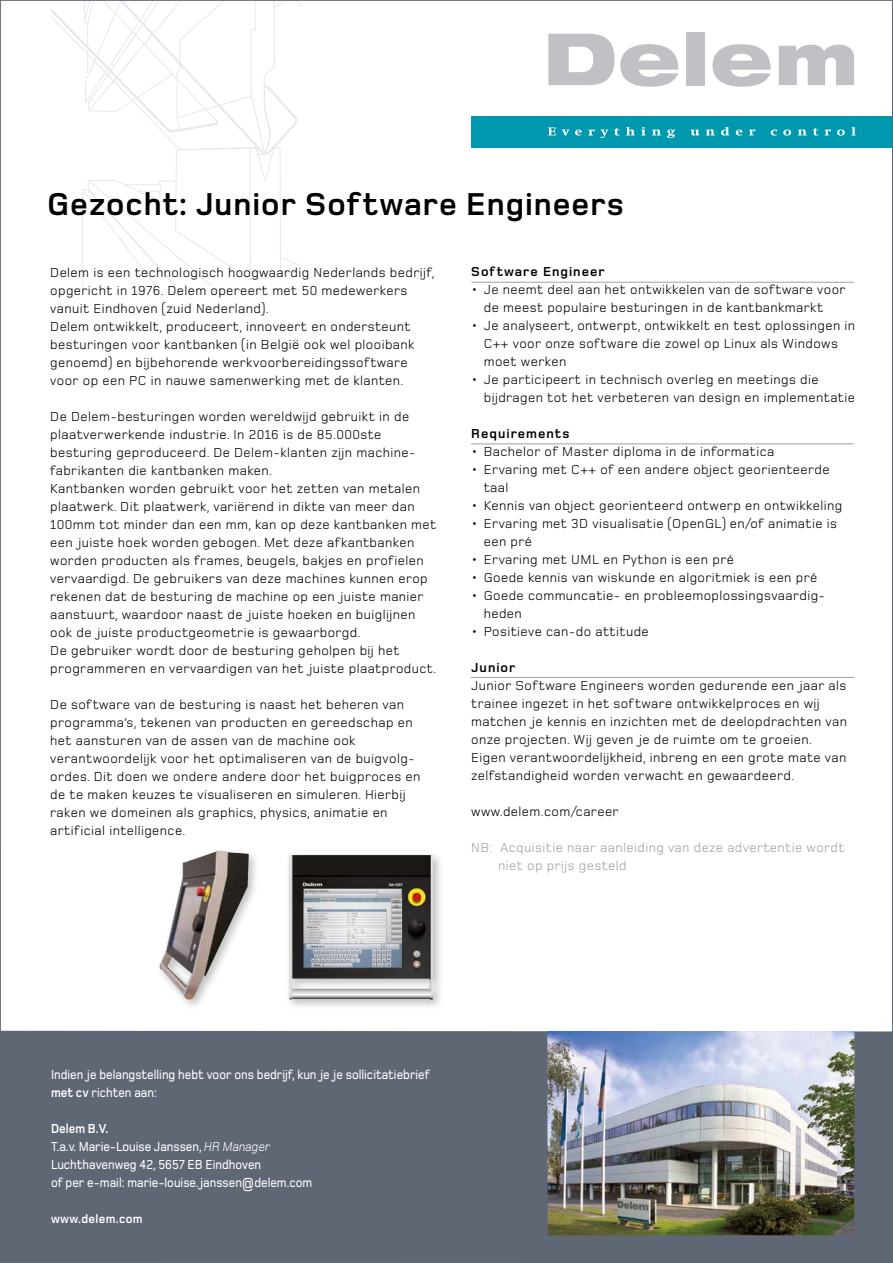
<style>
.page{position:relative;width:893px;height:1263px;background:#fff}
.page>*{position:absolute;margin:0;border:0;box-sizing:border-box;transform-origin:0 0}
.t1{font:700 32.7px "Foundry Monoline";letter-spacing:.03em;color:#010000}
.t2{font:13.5px/18px "Foundry Monoline";letter-spacing:.03em;color:#010000}
.t3{font:500 13.5px/18px "Foundry Monoline";color:#fff;scale:.9 1}
.t4{font:13.5px/18px "Foundry Monoline";letter-spacing:.03em;color:#a1a2a7}
.t5{font:700 13.5px "Foundry Monoline";letter-spacing:.075em;color:#010000}
.t6{font:700 12.75px "Foundry Monoline";letter-spacing:.03em;color:#fff;scale:.95 1}
.s1{font-weight:700}
.s2{font-weight:400;font-style:italic}
.s3{font-size:18px}
</style>
<div class="page">
<hr style="left:472px;top:282px;width:382px;height:1px;background:#a1a2a7">
<hr style="left:471px;top:443px;width:382px;height:1px;background:#a1a2a7">
<hr style="left:471px;top:677px;width:382px;height:1px;background:#a1a2a7">
<svg style="left:51px;top:2px;width:251px;height:283px"></svg>
<div style="left:2px;top:1031px;width:889px;height:230px;background:#5f6774"></div>
<div style="left:471px;top:117px;width:422px;height:31px;background:#0098ae"></div>
<img style="left:182px;top:850px;width:258px;height:157px">
<img style="left:159px;top:851px;width:57px;height:148px">
<img style="left:547px;top:1031px;width:307px;height:204px">
<svg style="left:548px;top:127px;width:8px;height:8px"></svg>
<svg style="left:562px;top:129px;width:20px;height:7px"></svg>
<svg style="left:588px;top:129px;width:20px;height:9px"></svg>
<svg style="left:614px;top:128px;width:6px;height:8px"></svg>
<svg style="left:626px;top:127px;width:9px;height:8px"></svg>
<svg style="left:641px;top:127px;width:5px;height:8px"></svg>
<svg style="left:652px;top:129px;width:9px;height:6px"></svg>
<svg style="left:667px;top:129px;width:8px;height:9px"></svg>
<svg style="left:690px;top:129px;width:9px;height:7px"></svg>
<svg style="left:706px;top:129px;width:9px;height:6px"></svg>
<svg style="left:721px;top:127px;width:8px;height:9px"></svg>
<svg style="left:736px;top:129px;width:6px;height:7px"></svg>
<svg style="left:749px;top:129px;width:6px;height:6px"></svg>
<svg style="left:771px;top:129px;width:6px;height:7px"></svg>
<svg style="left:783px;top:129px;width:8px;height:7px"></svg>
<svg style="left:798px;top:129px;width:9px;height:6px"></svg>
<svg style="left:813px;top:128px;width:5px;height:8px"></svg>
<svg style="left:824px;top:129px;width:7px;height:6px"></svg>
<svg style="left:837px;top:129px;width:8px;height:7px"></svg>
<svg style="left:851px;top:127px;width:5px;height:8px"></svg>
<svg style="left:548px;top:34px;width:66px;height:51px"></svg>
<svg style="left:620px;top:44px;width:59px;height:43px"></svg>
<div style="left:687px;top:32px;width:18px;height:53px;background:#c0c1c5"></div>
<svg style="left:712px;top:44px;width:59px;height:43px"></svg>
<svg style="left:779px;top:45px;width:75px;height:40px"></svg>
<h1 class="t1" style="left:47px;top:187px;width:578px">Gezocht: Junior Software Engineers</h1>
<p class="t2" style="left:50px;top:263px;width:386px">Delem is een technologisch hoogwaardig Nederlands bedrijf, opgericht in 1976. Delem opereert met 50 medewerkers vanuit Eindhoven (zuid Nederland).<br>Delem ontwikkelt, produceert, innoveert en ondersteunt besturingen voor kantbanken (in België ook wel plooibank genoemd) en bijbehorende werkvoorbereidingssoftware voor op een PC in nauwe samenwerking met de klanten.</p>
<p class="t2" style="left:50px;top:407px;width:388px">De Delem-besturingen worden wereldwijd gebruikt in de plaatverwerkende industrie. In 2016 is de 85.000ste besturing geproduceerd. De Delem-klanten zijn machine&shy;fabrikanten die kantbanken maken.<br>Kantbanken worden gebruikt voor het zetten van metalen plaatwerk. Dit plaatwerk, variërend in dikte van meer dan 100mm tot minder dan een mm, kan op deze kantbanken met een juiste hoek worden gebogen. Met deze afkantbanken worden producten als frames, beugels, bakjes en profielen vervaardigd. De gebruikers van deze machines kunnen erop rekenen dat de besturing de machine op een juiste manier aanstuurt, waardoor naast de juiste hoeken en buiglijnen ook de juiste productgeometrie is gewaarborgd.<br>De gebruiker wordt door de besturing geholpen bij het programmeren en vervaardigen van het juiste plaatproduct.</p>
<p class="t2" style="left:50px;top:695px;width:372px">De software van de besturing is naast het beheren van programma’s, tekenen van producten en gereedschap en het aansturen van de assen van de machine ook verantwoordelijk voor het optimaliseren van de buigvolg&shy;ordes. Dit doen we ondere andere door het buigproces en de te maken keuzes te visualiseren en simuleren. Hierbij raken we domeinen als graphics, physics, animatie en artificial intelligence.</p>
<p class="t5" style="left:471px;top:265px;width:135px">Software Engineer</p>
<p class="t2" style="left:484px;top:281px;width:363px;text-indent:-13px">• Je neemt deel aan het ontwikkelen van de software voor de meest populaire besturingen in de kantbankmarkt</p>
<p class="t2" style="left:484px;top:317px;width:373px;text-indent:-13px">• Je analyseert, ontwerpt, ontwikkelt en test oplossingen in<br>C++ voor onze software die zowel op Linux als Windows moet werken</p>
<p class="t2" style="left:484px;top:371px;width:373px;text-indent:-13px">• Je participeert in technisch overleg en meetings die bijdragen tot het verbeteren van design en implementatie</p>
<p class="t5" style="left:471px;top:427px;width:100px">Requirements</p>
<p class="t2" style="left:471px;top:443px;width:305px">• Bachelor of Master diploma in de informatica</p>
<p class="t2" style="left:484px;top:461px;width:347px;text-indent:-13px">• Ervaring met C++ of een andere object georienteerde taal</p>
<p class="t2" style="left:471px;top:497px;width:373px">• Kennis van object georienteerd ontwerp en ontwikkeling</p>
<p class="t2" style="left:484px;top:515px;width:355px;text-indent:-13px">• Ervaring met 3D visualisatie (OpenGL) en/of animatie is een pré</p>
<p class="t2" style="left:471px;top:551px;width:264px">• Ervaring met UML en Python is een pré</p>
<p class="t2" style="left:471px;top:569px;width:348px">• Goede kennis van wiskunde en algoritmiek is een pré</p>
<p class="t2" style="left:484px;top:587px;width:343px;text-indent:-13px">• Goede communcatie- en probleemoplossingsvaardig&shy;heden</p>
<p class="t2" style="left:471px;top:622px;width:179px">• Positieve can-do attitude</p>
<p class="t5" style="left:471px;top:661px;width:46px">Junior</p>
<p class="t2" style="left:471px;top:676px;width:377px">Junior Software Engineers worden gedurende een jaar als trainee ingezet in het software ontwikkelproces en wij matchen je kennis en inzichten met de deelopdrachten van onze projecten. Wij geven je de ruimte om te groeien.<br>Eigen verantwoordelijkheid, inbreng en een grote mate van zelfstandigheid worden verwacht en gewaardeerd.</p>
<p class="t2" style="left:471px;top:802px;width:149px">www.delem.com/career</p>
<p class="t4" style="left:498px;top:838px;width:348px;text-indent:-27px">NB: Acquisitie naar aanleiding van deze advertentie wordt niet op prijs gesteld</p>
<p class="t3" style="left:51px;top:1065px;width:423px">Indien je belangstelling hebt voor ons bedrijf, kun je je sollicitatiebrief <span class="s1">met cv</span> richten aan:</p>
<p class="t3" style="left:51px;top:1119px;width:292px"><span class="s1">Delem B.V.<br></span>T.a.v. Marie-Louise Janssen, <span class="s2">HR Manager </span>Luchthavenweg 42, 5657 EB Eindhoven<br>of per e-mail: marie-louise. janssen<span class="s3">@</span>delem.com</p>
<p class="t6" style="left:51px;top:1212px;width:98px">www.delem.com</p>
</div>
